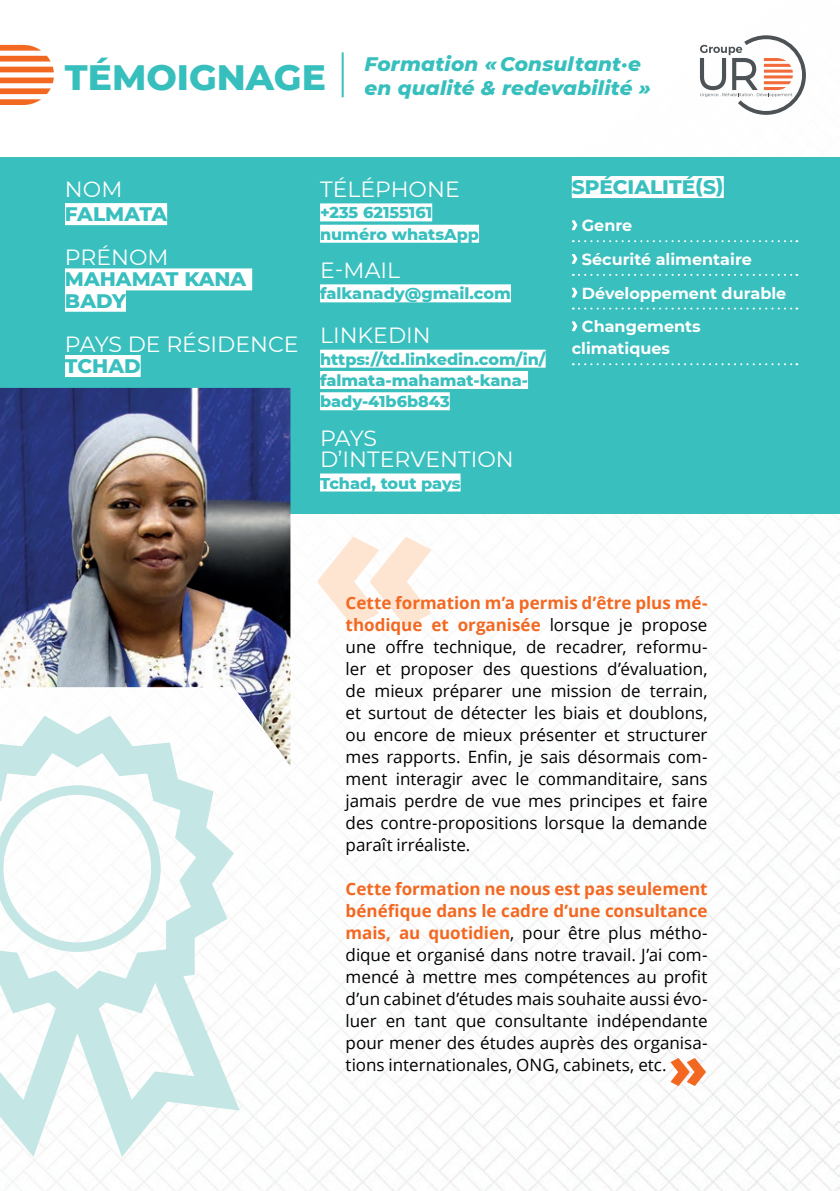
<style>
.page{position:relative;width:840px;height:1191px;background:#fff}
.page>*{position:absolute;margin:0;border:0;box-sizing:border-box;transform-origin:0 0}
.t1{font:800 36px "Montserrat";color:#36bfbd}
.t2{font:22px/21.2px "Montserrat";color:#fff}
.t3{font:italic 800 20px/24px "Montserrat";letter-spacing:.01em;color:#36bfbd}
.t4{font:800 20px/21.2px "Montserrat";color:#38bfbe}
.t5{font:17px/22px "Open Sans";color:#000001;text-align:justify}
.t6{font:800 16px/21.2px "Montserrat";color:#38bfbe}
.t7{font:700 16px/33.6px "Montserrat";color:#fff}
.s1{font-weight:700;color:#f36821}
</style>
<div class="page">
<img style="left:0;top:44px;width:839px;height:1147px">
<div style="left:0;top:158px;width:839px;height:356px;background:#38bfbe"></div>
<div style="left:65px;top:203px;width:102px;height:22px;background:#fff"></div>
<div style="left:65px;top:268px;width:187px;height:22px;background:#fff"></div>
<div style="left:65px;top:290px;width:61px;height:22px;background:#fff"></div>
<div style="left:65px;top:355px;width:76px;height:22px;background:#fff"></div>
<div style="left:320px;top:203px;width:112px;height:18px;background:#fff"></div>
<div style="left:320px;top:225px;width:159px;height:18px;background:#fff"></div>
<div style="left:320px;top:284px;width:190px;height:18px;background:#fff"></div>
<div style="left:320px;top:350px;width:225px;height:18px;background:#fff"></div>
<div style="left:320px;top:371px;width:207px;height:18px;background:#fff"></div>
<div style="left:320px;top:392px;width:129px;height:18px;background:#fff"></div>
<div style="left:320px;top:473px;width:140px;height:18px;background:#fff"></div>
<img style="left:0;top:388px;width:290px;height:378px">
<div style="left:571px;top:176px;width:152px;height:22px;background:#fff"></div>
<svg style="left:572px;top:240px;width:225px;height:2px"></svg>
<svg style="left:572px;top:274px;width:225px;height:2px"></svg>
<svg style="left:572px;top:307px;width:225px;height:2px"></svg>
<svg style="left:572px;top:363px;width:225px;height:2px"></svg>
<svg style="left:571px;top:220px;width:6px;height:10px"></svg>
<svg style="left:571px;top:254px;width:6px;height:10px"></svg>
<svg style="left:571px;top:288px;width:6px;height:9px"></svg>
<svg style="left:571px;top:321px;width:6px;height:10px"></svg>
<div style="left:65px;top:62px;width:265px;height:36px;background:#fff"></div>
<svg style="left:699px;top:35px;width:106px;height:80px"></svg>
<hr style="left:341px;top:52px;width:2px;height:45px;background:#38bfbe">
<svg style="left:0;top:940px;width:262px;height:245px"></svg>
<svg style="left:0;top:697px;width:253px;height:349px"></svg>
<svg style="left:317px;top:536px;width:114px;height:91px"></svg>
<svg style="left:670px;top:1058px;width:35px;height:28px"></svg>
<svg style="left:0;top:45px;width:51px;height:16px"></svg>
<svg style="left:0;top:67px;width:54px;height:38px"></svg>
<svg style="left:839px;top:793px;width:1px;height:155px"></svg>
<h1 class="t1" style="left:65px;top:51px;width:262px">TÉMOIGNAGE</h1>
<p class="t3" style="left:364px;top:51px;width:287px">Formation « Consultant·e en qualité &amp; redevabilité »</p>
<p class="t2" style="left:65px;top:178px;width:59px">NOM</p>
<p class="t4" style="left:65px;top:202px;width:104px">FALMATA</p>
<p class="t2" style="left:65px;top:246px;width:105px">PRÉNOM</p>
<p class="t4" style="left:65px;top:268px;width:183px">MAHAMAT KANA<br>BADY</p>
<p class="t2" style="left:65px;top:332px;width:235px">PAYS DE RÉSIDENCE</p>
<p class="t4" style="left:65px;top:354px;width:77px">TCHAD</p>
<p class="t2" style="left:320px;top:178px;width:141px">TÉLÉPHONE</p>
<p class="t6" style="left:320px;top:201px;width:160px">+235 62155161 numéro whatsApp</p>
<p class="t2" style="left:320px;top:259px;width:81px">E-MAIL</p>
<p class="t6" style="left:320px;top:282px;width:192px">falkanady@gmail.com</p>
<p class="t2" style="left:320px;top:324px;width:112px">LINKEDIN</p>
<p class="t6" style="left:320px;top:347px;width:227px">https://td.linkedin.com/in/ falmata-mahamat-kana&shy;bady-41b6b843</p>
<p class="t2" style="left:320px;top:426px;width:195px">PAYS<br>D’INTERVENTION</p>
<p class="t6" style="left:320px;top:471px;width:142px">Tchad, tout pays</p>
<p class="t4" style="left:571px;top:175px;width:153px">SPÉCIALITÉ(S)</p>
<p class="t7" style="left:581px;top:208px;width:206px">Genre<br>Sécurité alimentaire<br>Développement durable<br>Changements</p>
<p class="t7" style="left:571px;top:331px;width:100px">climatiques</p>
<p class="t5" style="left:345px;top:591px;width:363px"><span class="s1">Cette formation m’a permis d’être plus mé&shy;thodique et organisée</span> lorsque je propose une offre technique, de recadrer, reformu&shy;ler et proposer des questions d’évaluation, de mieux préparer une mission de terrain, et surtout de détecter les biais et doublons, ou encore de mieux présenter et structurer mes rapports. Enfin, je sais désormais com&shy;ment interagir avec le commanditaire, sans jamais perdre de vue mes principes et faire des contre-propositions lorsque la demande paraît irréaliste.</p>
<p class="t5" style="left:345px;top:877px;width:363px"><span class="s1">Cette formation ne nous est pas seulement bénéfique dans le cadre d’une consultance mais, au quotidien</span>, pour être plus métho&shy;dique et organisé dans notre travail. J’ai com&shy;mencé à mettre mes compétences au profit d’un cabinet d’études mais souhaite aussi évo&shy;luer en tant que consultante indépendante pour mener des études auprès des organisa&shy;tions internationales, ONG, cabinets, etc.</p>
</div>
